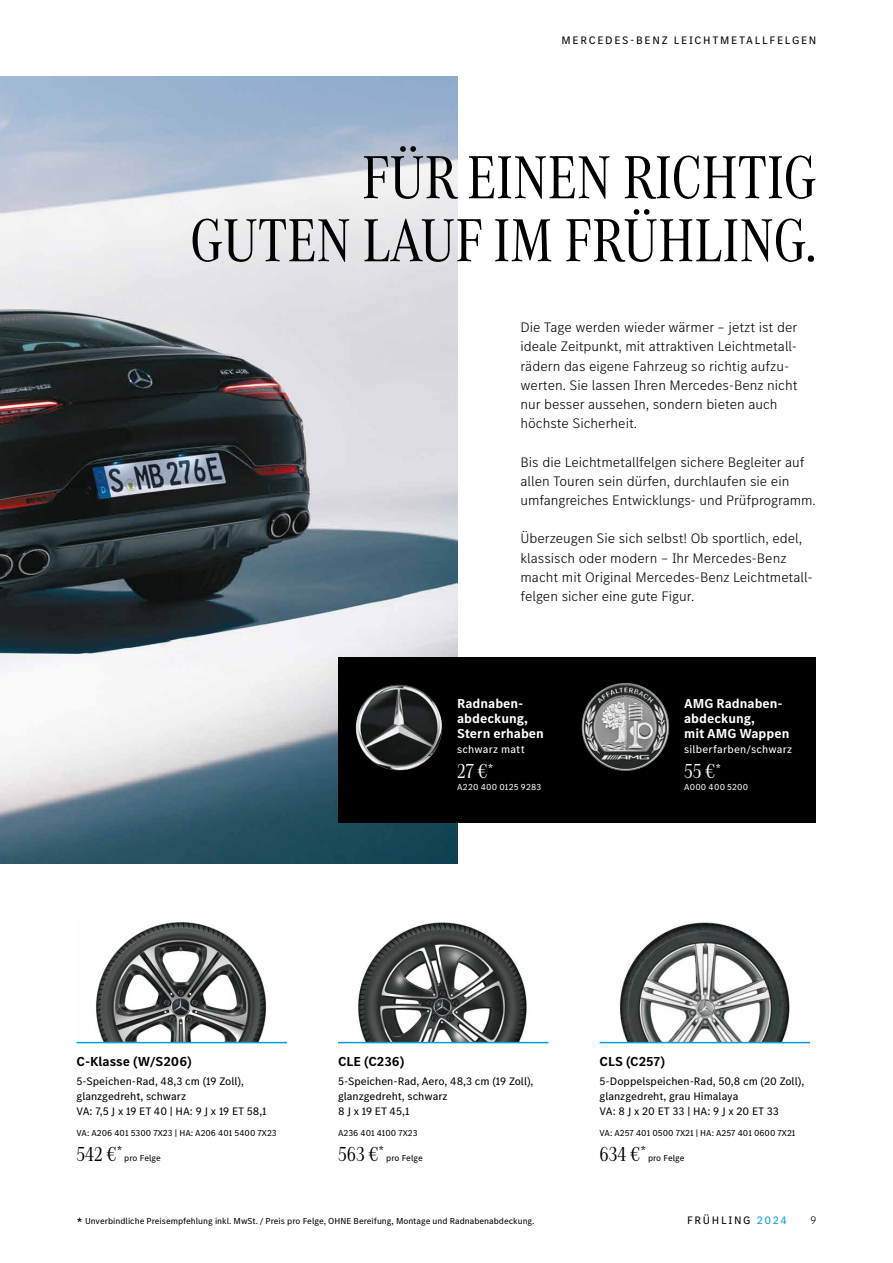
<style>
.page{position:relative;width:893px;height:1263px;background:#fff}
.page>*{position:absolute;margin:0;border:0;box-sizing:border-box;transform-origin:0 0}
.t1{font:63px/63px "MB Corpo A Title Cond";color:#000}
.t2{font:21px "MB Corpo A Title Cond";color:#fff}
.t3{font:300 14.25px/19.2px "MB Corpo S Text";color:#000}
.t4{font:700 13.5px/15.1px "MB Corpo S Text";color:#fff}
.t5{font:700 13.5px "MB Corpo S Text";color:#000}
.t6{font:11.25px/15px "MB Corpo S Text";color:#000}
.t7{font:11.25px "MB Corpo S Text";letter-spacing:.15em;color:#000}
.t8{font:11.25px "MB Corpo S Text";letter-spacing:.015em;color:#fff}
.t9{font:300 11.25px "MB Corpo S Text";color:#000}
.t10{font:9px "MB Corpo S Text";color:#000}
.t11{font:9px "MB Corpo S Text";letter-spacing:.03em;color:#fff}
.s1{font-family:"MB Corpo A Title Cond";font-size:21px}
.s2{font-size:15px}
.s3{color:#009fe3}
</style>
<div class="page">
<img style="left:0;top:77px;width:457px;height:786px">
<img style="left:77px;top:921px;width:208px;height:121px">
<img style="left:600px;top:922px;width:209px;height:120px">
<img style="left:338px;top:922px;width:209px;height:120px">
<hr style="left:600px;top:1042px;width:210px;height:1px;background:#009fe3">
<hr style="left:338px;top:1042px;width:211px;height:1px;background:#009fe3">
<hr style="left:77px;top:1042px;width:210px;height:1px;background:#009fe3">
<div style="left:338px;top:657px;width:478px;height:165px;background:#000"></div>
<img style="left:355px;top:684px;width:87px;height:87px">
<img style="left:581px;top:683px;width:89px;height:88px">
<p class="t7" style="left:561px;top:33px;width:201px">Mercedes-B enz Leichtm etallf</p>
<p class="t6" style="left:777px;top:32px;width:39px">elgen</p>
<h1 class="t1" style="left:190px;top:141px;width:628px;text-indent:172px">FÜR EINEN RICHTIG<br>GUTEN LAUF IM FRÜHLING.</h1>
<p class="t3" style="left:521px;top:317px;width:278px">Die Tage werden wieder wärmer – jetzt ist der ideale Zeitpunkt, mit attraktiven Leichtmetall&shy;rädern das eigene Fahrzeug so richtig aufzu&shy;werten. Sie lassen Ihren Mercedes-Benz nicht nur besser aussehen, sondern bieten auch höchste Sicherheit.</p>
<p class="t3" style="left:521px;top:452px;width:297px">Bis die Leichtmetallfelgen sichere Begleiter auf allen Touren sein dürfen, durchlaufen sie ein umfangreiches Entwicklungs- und Prüfprogramm.</p>
<p class="t3" style="left:521px;top:528px;width:294px">Ü berzeugen Sie sich selbst! Ob sportlich, edel, klassisch oder modern – Ihr Mercedes-Benz macht mit Original Mercedes-Benz Leichtmetall&shy;felgen sicher eine gute Figur.</p>
<p class="t4" style="left:457px;top:695px;width:88px">Radnaben&shy;abdeckung,<br>Stern erhaben</p>
<p class="t8" style="left:457px;top:742px;width:69px">schwarz matt</p>
<h2 class="t2" style="left:457px;top:757px;width:37px">27 €<sup>*</sup></h2>
<p class="t11" style="left:457px;top:781px;width:86px">A220 400 0125 9283</p>
<p class="t4" style="left:684px;top:695px;width:107px">AMG Radnaben&shy;abdeckung,<br>mit AMG Wappen</p>
<p class="t8" style="left:684px;top:742px;width:110px">silberfarben/schwarz</p>
<h2 class="t2" style="left:684px;top:757px;width:38px">55 €<sup>*</sup></h2>
<p class="t11" style="left:684px;top:781px;width:66px">A000 400 5200</p>
<p class="t5" style="left:77px;top:1052px;width:117px">C-Klasse (W/S206)</p>
<p class="t6" style="left:77px;top:1073px;width:192px">5-Speichen-Rad, 48,3 cm (19 Zoll), glanzgedreht, schwarz<br>VA: 7,5 J x 19 ET 40 | HA: 9 J x 19 ET 58,1</p>
<p class="t10" style="left:77px;top:1127px;width:202px">VA: A206 401 5300 7X23 | HA: A206 401 5400 7X23</p>
<p class="t10" style="left:77px;top:1152px;width:86px"><span class="s1">542 €</span><sup>*</sup> pro Felge</p>
<p class="t5" style="left:338px;top:1052px;width:68px">CLE (C236)</p>
<p class="t6" style="left:338px;top:1073px;width:197px">5-Speichen-Rad, Aero, 48,3 cm (19 Zoll), glanzgedreht, schwarz<br>8 J x 19 ET 45,1</p>
<p class="t10" style="left:338px;top:1127px;width:81px">A236 401 4100 7X23</p>
<p class="t10" style="left:338px;top:1152px;width:86px"><span class="s1">563 €</span><sup>*</sup> pro Felge</p>
<p class="t10" style="left:77px;top:1215px;width:459px"><span class="s2">*</span> Unverbindliche Preisempfehlung inkl. MwSt. / Preis pro Felge, OHNE Bereifung, Montage und Radnabenabdeckung.</p>
<p class="t5" style="left:600px;top:1052px;width:67px">CLS (C257)</p>
<p class="t6" style="left:600px;top:1073px;width:206px">5-Doppelspeichen-Rad, 50,8 cm (20 Zoll), glanzgedreht, grau Himalaya<br>VA: 8 J x 20 ET 33 | HA: 9 J x 20 ET 33</p>
<p class="t10" style="left:600px;top:1127px;width:197px">VA: A257 401 0500 7X21 | HA: A257 401 0600 7X21</p>
<p class="t10" style="left:600px;top:1152px;width:86px"><span class="s1">634 €</span><sup>*</sup> pro Felge</p>
<p class="t7" style="left:687px;top:1212px;width:102px">FRÜHLING <span class="s3">2024</span></p>
<p class="t9" style="left:810px;top:1212px;width:7px">9</p>
</div>
